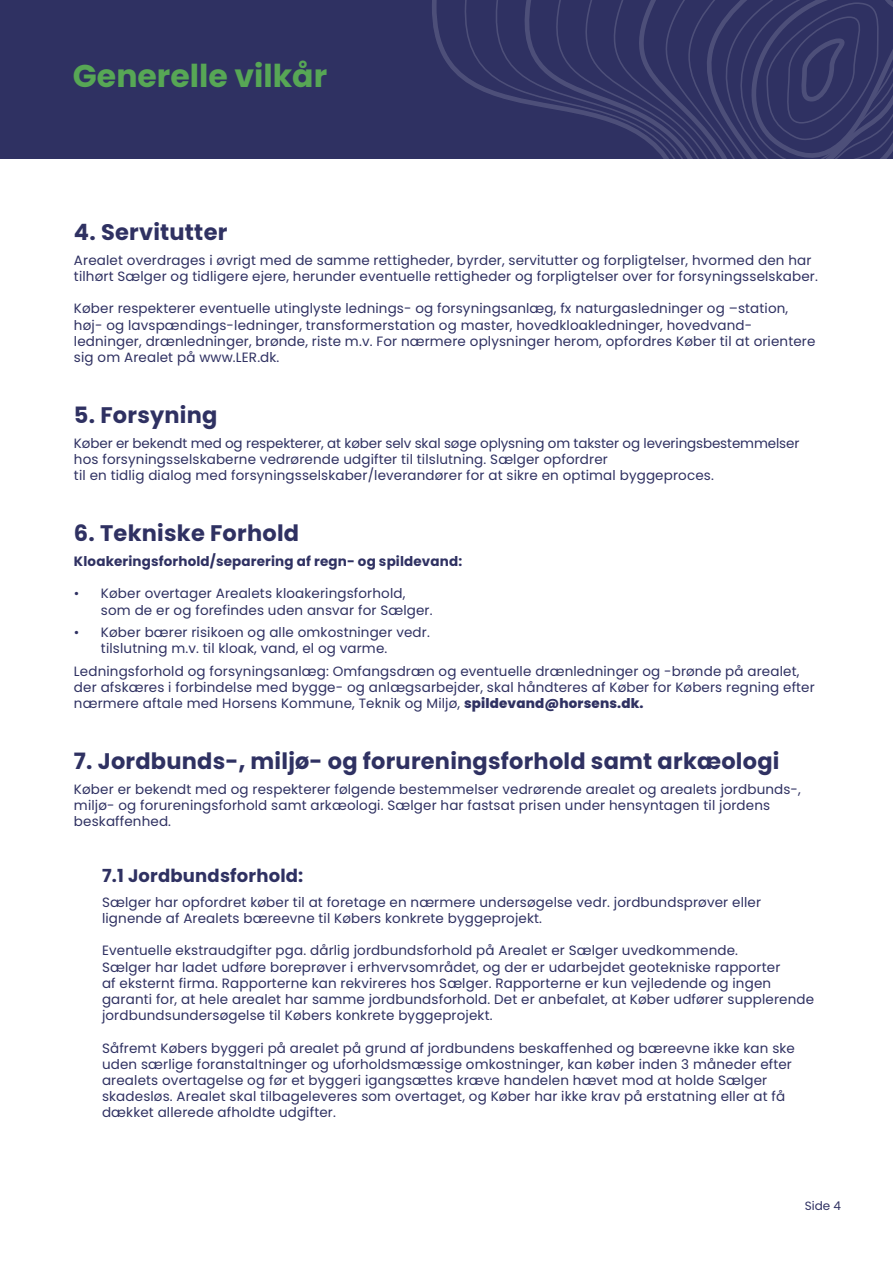
<style>
.page{position:relative;width:893px;height:1263px;background:#fff}
.page>*{position:absolute;margin:0;border:0;box-sizing:border-box;transform-origin:0 0}
.t1{font:700 31.5px "Poppins";color:#57a755}
.t2{font:700 22.5px "Poppins";letter-spacing:.01em;color:#2f3162}
.t3{font:700 18px "Poppins";letter-spacing:.01em;color:#2f3162}
.t4{font:13.5px/16.2px "Poppins";letter-spacing:.01em;color:#2f3162}
.t5{font:700 13.5px "Poppins";letter-spacing:.01em;color:#2f3162}
.t6{font:12px "Poppins";color:#2f3162}
.s1{font-weight:800}
</style>
<div class="page">
<div style="left:0;top:0;width:893px;height:159px;background:#2f3162"></div>
<svg style="left:432px;top:0;width:178px;height:122px"></svg>
<svg style="left:610px;top:0;width:283px;height:159px"></svg>
<h1 class="t1" style="left:73px;top:58px;width:256px">Generelle vilkår</h1>
<h2 class="t2" style="left:74px;top:219px;width:155px">4. Servitutter</h2>
<p class="t4" style="left:74px;top:252px;width:745px">Arealet overdrages i øvrigt med de samme rettigheder, byrder, servitutter og forpligtelser, hvormed den har tilhørt Sælger og tidligere ejere, herunder eventuelle rettigheder og forpligtelser over for forsyningsselskaber.</p>
<p class="t4" style="left:74px;top:301px;width:743px">Køber respekterer eventuelle utinglyste lednings- og forsyningsanlæg, fx naturgasledninger og –station, høj- og lavspændings-ledninger, transformerstation og master, hovedkloakledninger, hovedvand&shy;ledninger, drænledninger, brønde, riste m.v. For nærmere oplysninger herom, opfordres Køber til at orientere sig om Arealet på www.LER.dk.</p>
<h2 class="t2" style="left:74px;top:402px;width:145px">5. Forsyning</h2>
<p class="t4" style="left:74px;top:435px;width:727px">Køber er bekendt med og respekterer, at køber selv skal søge oplysning om takster og leveringsbestemmelser hos forsyningsselskaberne vedrørende udgifter til tilslutning. Sælger opfordrer<br>til en tidlig dialog med forsyningsselskaber/leverandører for at sikre en optimal byggeproces.</p>
<h2 class="t2" style="left:74px;top:520px;width:227px">6. Tekniske Forhold</h2>
<p class="t5" style="left:74px;top:553px;width:390px">Kloakeringsforhold/separering af regn- og spildevand:</p>
<p class="t4" style="left:101px;top:586px;width:333px;text-indent:-27px">• Køber overtager Arealets kloakeringsforhold, som de er og forefindes uden ansvar for Sælger.</p>
<p class="t4" style="left:101px;top:624px;width:330px;text-indent:-27px">• Køber bærer risikoen og alle omkostninger vedr. tilslutning m.v. til kloak, vand, el og varme.</p>
<p class="t4" style="left:74px;top:663px;width:742px">Ledningsforhold og forsyningsanlæg: Omfangsdræn og eventuelle drænledninger og -brønde på arealet, der afskæres i forbindelse med bygge- og anlægsarbejder, skal håndteres af Køber for Købers regning efter nærmere aftale med Horsens Kommune, Teknik og Miljø, <span class="s1">spildevand@horsens.dk.</span></p>
<h2 class="t2" style="left:74px;top:748px;width:707px">7. Jordbunds-, miljø- og forureningsforhold samt arkæologi</h2>
<p class="t4" style="left:74px;top:781px;width:728px">Køber er bekendt med og respekterer følgende bestemmelser vedrørende arealet og arealets jordbunds-, miljø- og forureningsforhold samt arkæologi. Sælger har fastsat prisen under hensyntagen til jordens beskaffenhed.</p>
<h3 class="t3" style="left:102px;top:865px;width:203px">7.1 Jordbundsforhold:</h3>
<p class="t4" style="left:102px;top:894px;width:661px">Sælger har opfordret køber til at foretage en nærmere undersøgelse vedr. jordbundsprøver eller lignende af Arealets bæreevne til Købers konkrete byggeprojekt.</p>
<p class="t4" style="left:102px;top:943px;width:713px">Eventuelle ekstraudgifter pga. dårlig jordbundsforhold på Arealet er Sælger uvedkommende.<br>Sælger har ladet udføre boreprøver i erhvervsområdet, og der er udarbejdet geotekniske rapporter<br>af eksternt firma. Rapporterne kan rekvireres hos Sælger. Rapporterne er kun vejledende og ingen garanti for, at hele arealet har samme jordbundsforhold. Det er anbefalet, at Køber udfører supplerende jordbundsundersøgelse til Købers konkrete byggeprojekt.</p>
<p class="t4" style="left:102px;top:1040px;width:694px">Såfremt Købers byggeri på arealet på grund af jordbundens beskaffenhed og bæreevne ikke kan ske uden særlige foranstaltninger og uforholdsmæssige omkostninger, kan køber inden 3 måneder efter arealets overtagelse og før et byggeri igangsættes kræve handelen hævet mod at holde Sælger skadesløs. Arealet skal tilbageleveres som overtaget, og Køber har ikke krav på erstatning eller at få dækket allerede afholdte udgifter.</p>
<p class="t6" style="left:805px;top:1199px;width:38px">Side 4</p>
</div>
